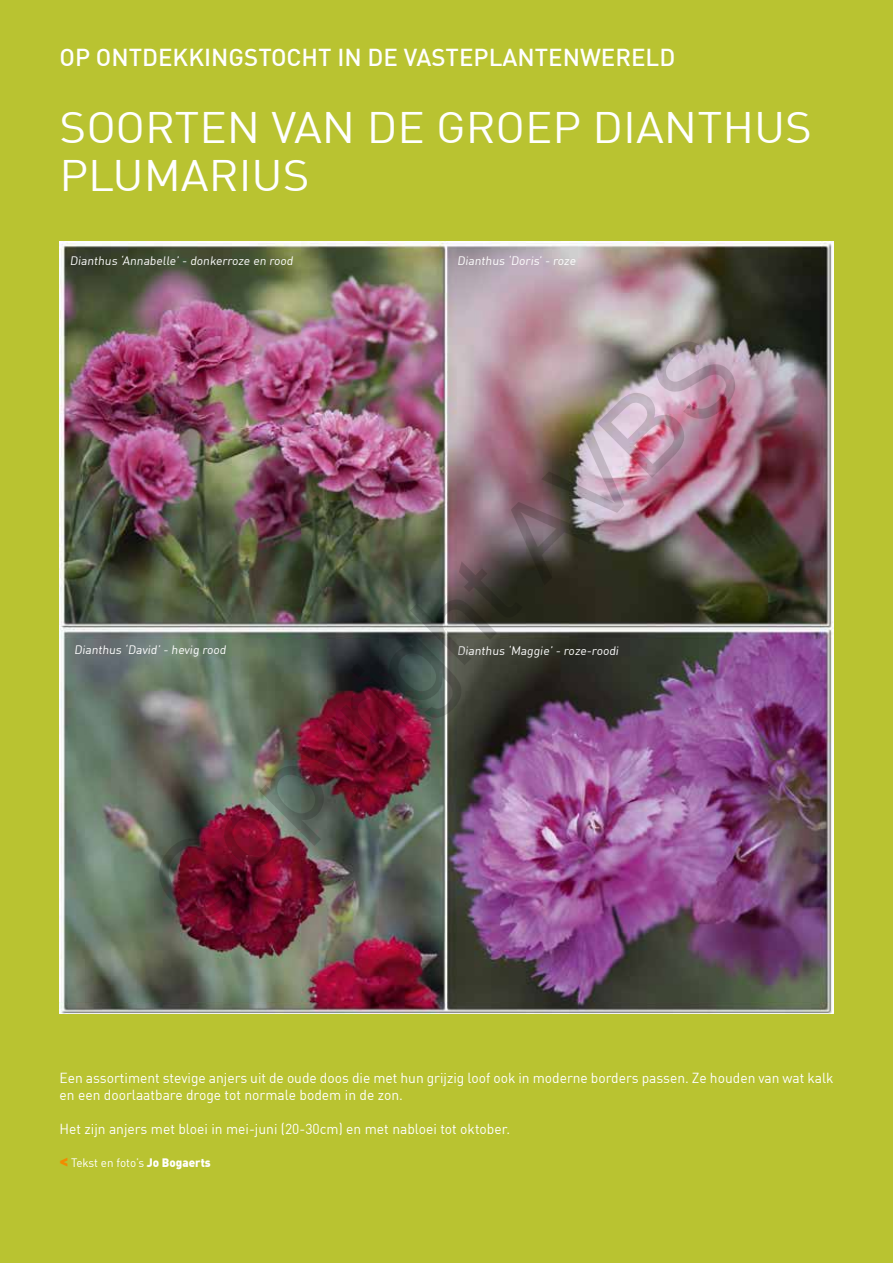
<style>
.page{position:relative;width:893px;height:1263px;background:#b9c331}
.page>*{position:absolute;margin:0;border:0;box-sizing:border-box;transform-origin:0 0}
.t1{font:108px "Arial";color:rgb(0 0 0/.15)}
.t2{font:43.2px/48px "DIN Offc Pro";color:#fff;scale:1.06 1}
.t3{font:500 24px "DIN Offc Pro";color:#fff}
.t4{font:14.25px/17.2px "DIN Offc Pro";color:#fff}
.t5{font:12px "DIN Offc Pro";letter-spacing:-.01em;color:#fff}
.s1{font-weight:900;font-size:16.5px;color:#f28b00}
.s2{font-weight:900}
</style>
<div class="page">
<img style="left:60px;top:242px;width:773px;height:772px">
<h3 class="t3" style="left:60px;top:38px;width:53px">OP ONTDE</h3>
<h3 class="t3" style="left:173px;top:38px;width:333px">KKINGSTOCHT IN DE VA STEPLANTENWERELD</h3>
<h2 class="t2" style="left:60px;top:99px;width:711px">SOORTEN VAN DE GROEP DIANTHUS<br>PLUMARIUS</h2>
<p class="t5" style="left:70px;top:251px;width:227px">Dianthus ‘Annabelle’ - donkerroze en rood</p>
<p class="t5" style="left:457px;top:251px;width:122px">Dianthus ‘Doris’ - roze</p>
<h1 class="t1" style="left:120px;top:856px;width:782px;rotate:-45deg">Copyright AVBS</h1>
<p class="t5" style="left:74px;top:640px;width:156px">Dianthus ‘David’ - hevig rood</p>
<p class="t5" style="left:457px;top:641px;width:165px">Dianthus ‘Maggie’ - roze-roodi</p>
<p class="t4" style="left:60px;top:1067px;width:775px">Een assortiment stevige anjers uit de oude doos die met hun grijzig loof ook in moderne borders passen. Ze houden van wat kalk en een doorlaatbare droge tot normale bodem in de zon.</p>
<p class="t4" style="left:60px;top:1119px;width:452px">Het zijn anjers met bloei in mei-juni (20-30cm) en met nabloei tot oktober.</p>
<p class="t5" style="left:60px;top:1153px;width:153px"><span class="s1">&lt;</span> Tekst en foto’s <span class="s2">Jo Bogaerts</span></p>
</div>
